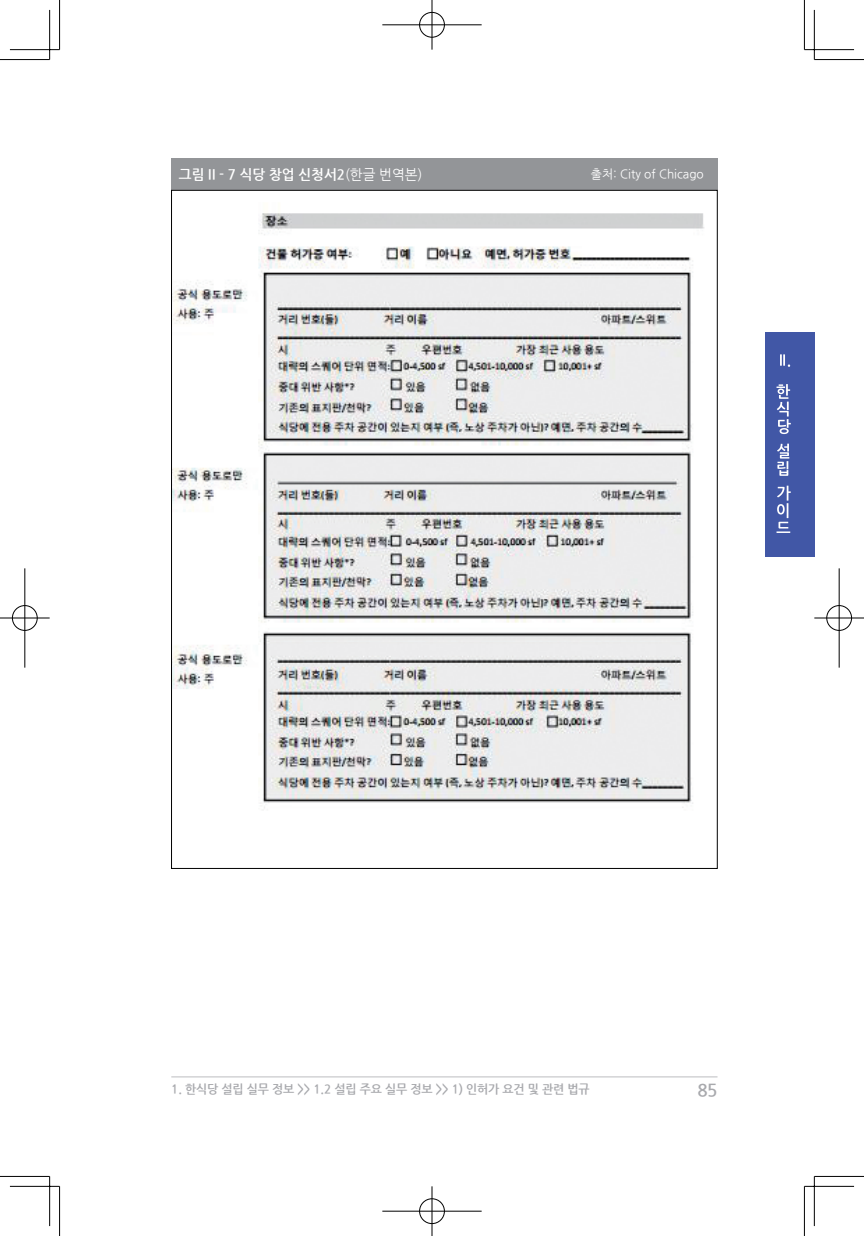
<style>
.page{position:relative;width:864px;height:1236px;background:#fff}
.page>*{position:absolute;margin:0;border:0;box-sizing:border-box;transform-origin:0 0}
.t1{font:700 17.5px "Nanum Gothic";color:#a8a9ad}
.그림제목{font:700 14px "Nanum Gothic";color:#fff}
.위치선정_우{font:700 12.25px "Nanum Gothic";letter-spacing:-.01em;color:#a8a9ad}
.그림제목-2{font:12.25px "Nanum Gothic";color:#fff}
.s1{font-weight:400}
</style>
<div class="page">
<hr style="left:171px;top:1076px;width:546px;height:1px;background:#bcbdc0">
<div style="left:764px;top:332px;width:50px;height:225px;background:#4157a6"></div>
<svg style="left:780px;top:354px;width:9px;height:13px"></svg>
<svg style="left:776px;top:384px;width:14px;height:50px"></svg>
<svg style="left:777px;top:443px;width:12px;height:33px"></svg>
<svg style="left:776px;top:485px;width:14px;height:48px"></svg>
<div style="left:171px;top:159px;width:546px;height:31px;background:#939598"></div>
<img style="left:173px;top:213px;width:531px;height:596px">
<hr style="left:0;top:59px;width:50px;height:1px;background:#000">
<hr style="left:814px;top:59px;width:49px;height:1px;background:#000">
<hr style="left:0;top:1175px;width:50px;height:1px;background:#000">
<hr style="left:814px;top:1175px;width:49px;height:1px;background:#000">
<hr style="left:59px;top:0;width:1px;height:50px;background:#000">
<hr style="left:59px;top:1186px;width:1px;height:49px;background:#000">
<hr style="left:803px;top:0;width:1px;height:50px;background:#000">
<hr style="left:803px;top:1186px;width:1px;height:49px;background:#000">
<hr style="left:10px;top:49px;width:50px;height:1px;background:#000">
<hr style="left:804px;top:49px;width:49px;height:1px;background:#000">
<hr style="left:10px;top:1185px;width:50px;height:1px;background:#000">
<hr style="left:804px;top:1185px;width:49px;height:1px;background:#000">
<hr style="left:49px;top:10px;width:1px;height:50px;background:#000">
<hr style="left:49px;top:1176px;width:1px;height:49px;background:#000">
<hr style="left:813px;top:10px;width:1px;height:50px;background:#000">
<hr style="left:813px;top:1176px;width:1px;height:49px;background:#000">
<div style="left:418px;top:11px;width:27px;height:27px;border:2px solid #fff;border-radius:50%"></div>
<hr style="left:382px;top:24px;width:99px;height:2px;background:#fff">
<hr style="left:430px;top:0;width:3px;height:50px;background:#fff">
<div style="left:419px;top:12px;width:25px;height:25px;border:1px solid #000;border-radius:50%"></div>
<hr style="left:382px;top:25px;width:99px;height:1px;background:#000">
<hr style="left:431px;top:0;width:1px;height:50px;background:#000">
<div style="left:418px;top:1197px;width:27px;height:27px;border:2px solid #fff;border-radius:50%"></div>
<hr style="left:382px;top:1209px;width:99px;height:3px;background:#fff">
<hr style="left:430px;top:1186px;width:3px;height:49px;background:#fff">
<div style="left:419px;top:1198px;width:25px;height:25px;border:1px solid #000;border-radius:50%"></div>
<hr style="left:382px;top:1210px;width:99px;height:1px;background:#000">
<hr style="left:431px;top:1186px;width:1px;height:49px;background:#000">
<div style="left:11px;top:604px;width:27px;height:27px;border:2px solid #fff;border-radius:50%"></div>
<hr style="left:0;top:616px;width:50px;height:3px;background:#fff">
<hr style="left:24px;top:568px;width:2px;height:99px;background:#fff">
<div style="left:12px;top:605px;width:25px;height:25px;border:1px solid #000;border-radius:50%"></div>
<hr style="left:0;top:617px;width:50px;height:1px;background:#000">
<hr style="left:25px;top:568px;width:1px;height:99px;background:#000">
<div style="left:825px;top:604px;width:27px;height:27px;border:2px solid #fff;border-radius:50%"></div>
<hr style="left:814px;top:616px;width:49px;height:3px;background:#fff">
<hr style="left:837px;top:568px;width:3px;height:99px;background:#fff">
<div style="left:826px;top:605px;width:25px;height:25px;border:1px solid #000;border-radius:50%"></div>
<hr style="left:814px;top:617px;width:49px;height:1px;background:#000">
<hr style="left:838px;top:568px;width:1px;height:99px;background:#000">
<p class="그림제목" style="left:179px;top:167px;width:245px">그림 II - 7 식당 창업 신청서2<span class="s1">(한글 번역본)</span></p>
<p class="그림제목-2" style="left:590px;top:168px;width:114px">출처: City of Chicago</p>
<p class="위치선정_우" style="left:171px;top:1083px;width:420px">1. 한식당 설립 실무 정보 &gt;&gt; 1.2 설립 주요 실무 정보 &gt;&gt; 1) 인허가 요건 및 관련 법규</p>
<h1 class="t1" style="left:697px;top:1082px;width:22px">85</h1>
</div>
